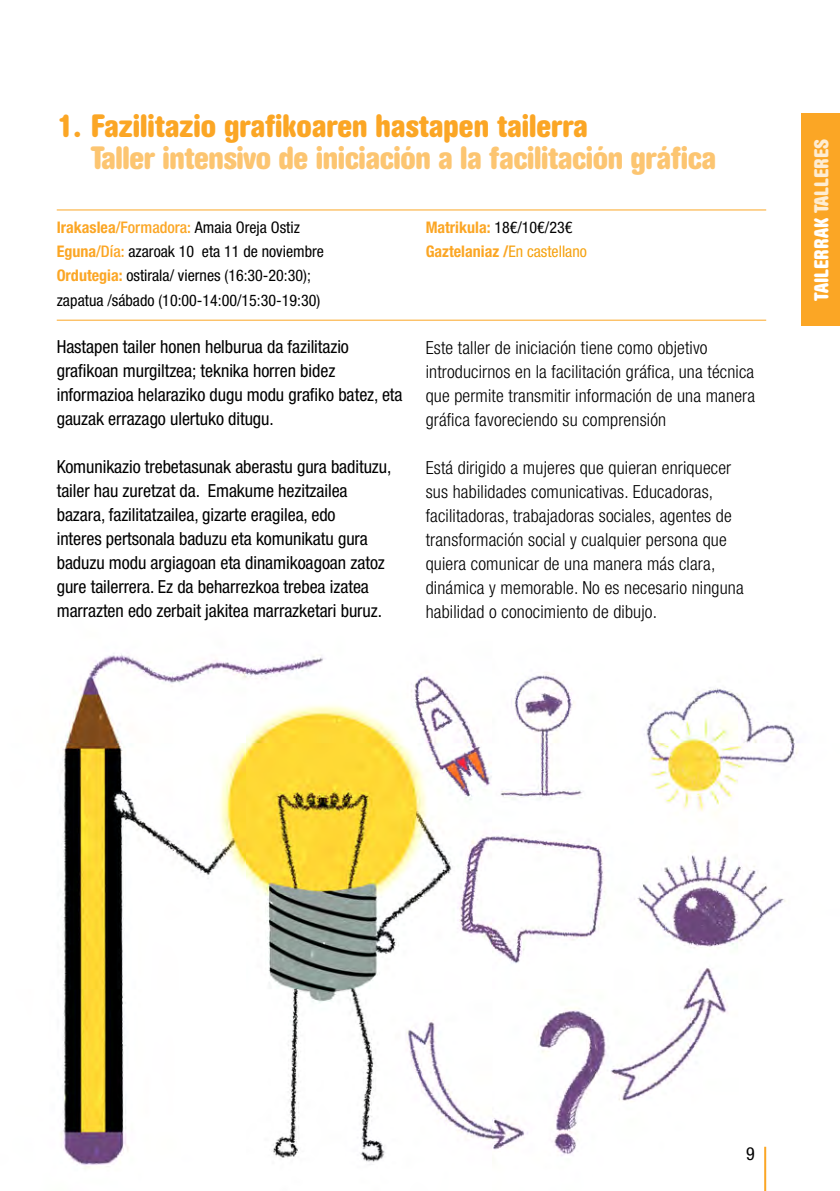
<style>
.page{position:relative;width:840px;height:1191px;background:#fff}
.page>*{position:absolute;margin:0;border:0;box-sizing:border-box;transform-origin:0 0}
.t1{font:700 condensed 32px "AG Book Rounded";letter-spacing:-.01em;color:#fcc571}
.t2{font:700 condensed 32px "AG Book Rounded";color:#fba625}
.t3{font:700 condensed 20px "AG Book Rounded";color:#fff}
.t4{font:condensed 18px/24px "Helvetica Neue LT Pro";letter-spacing:-.005em;color:#000}
.t5{font:300 condensed 18px/24px "Helvetica Neue LT Pro";letter-spacing:.01em;color:#000}
.t6{font:condensed 16px/24px "Helvetica Neue LT Pro";color:#000}
.t7{font:700 condensed 16px/24px "Helvetica Neue LT Pro";color:#fba625}
.s1{font-weight:700;color:#fba625}
.s2{font-weight:500;color:#fba625}
.s3{font-weight:400;color:#000}
.s4{font-weight:400;color:#f5a210}
.s5{color:#feedd3}
</style>
<div class="page">
<img style="left:56px;top:209px;width:741px;height:982px">
<hr style="left:57px;top:209px;width:708px;height:1px;background:#fba625">
<hr style="left:57px;top:320px;width:708px;height:1px;background:#fba625">
<hr style="left:763px;top:1146px;width:2px;height:45px;background:#fba625">
<div style="left:801px;top:113px;width:38px;height:213px;background:#fba625"></div>
<h1 class="t2" style="left:57px;top:107px;width:532px">1. Fazilitazio grafikoaren hastapen tailerra</h1>
<h1 class="t1" style="left:91px;top:139px;width:626px">Taller intensivo de iniciación a la facilitación gráfica</h1>
<p class="t6" style="left:57px;top:216px;width:268px"><span class="s1">Irakaslea</span><span class="s2">/Formadora:</span> Amaia Oreja Ostiz <span class="s1">Eguna</span><span class="s2">/Día:</span> azaroak 10 eta 11 de noviembre <span class="s1">Ordutegia:</span> ostirala/ viernes (16:30-20:30); zapatua /sábado (10:00-14:00/15:30-19:30)</p>
<p class="t4" style="left:57px;top:335px;width:347px">Hastapen tailer honen helburua da fazilitazio grafikoan murgiltzea; teknika horren bidez informazioa helaraziko dugu modu grafiko batez, eta gauzak errazago ulertuko ditugu.</p>
<p class="t4" style="left:57px;top:455px;width:336px">Komunikazio trebetasunak aberastu gura badituzu, tailer hau zuretzat da. Emakume hezitzailea bazara, fazilitatzailea, gizarte eragilea, edo<br>interes pertsonala baduzu eta komunikatu gura baduzu modu argiagoan eta dinamikoagoan zatoz gure tailerrera. Ez da beharrezkoa trebea izatea marrazten edo zerbait jakitea marrazketari buruz.</p>
<p class="t7" style="left:425px;top:215px;width:163px">Matrikula: <span class="s3">18€/10€/23€<br></span>Gaztelaniaz /<span class="s4">En castellano</span></p>
<p class="t5" style="left:425px;top:335px;width:331px">Este taller de iniciación tiene como objetivo introducirnos en la facilitación gráfica, una técnica que permite transmitir información de una manera gráfica favoreciendo su comprensión</p>
<p class="t5" style="left:425px;top:455px;width:319px">Está dirigido a mujeres que quieran enriquecer sus habilidades comunicativas. Educadoras, facilitadoras, trabajadoras sociales, agentes de transformación social y cualquier persona que quiera comunicar de una manera más clara, dinámica y memorable. No es necesario ninguna habilidad o conocimiento de dibujo.</p>
<p class="t3" style="left:809px;top:301px;width:163px;rotate:-90deg">TAILERRAK <span class="s5">TALLERES</span></p>
<p class="t4" style="left:745px;top:1141px;width:10px">9</p>
</div>
